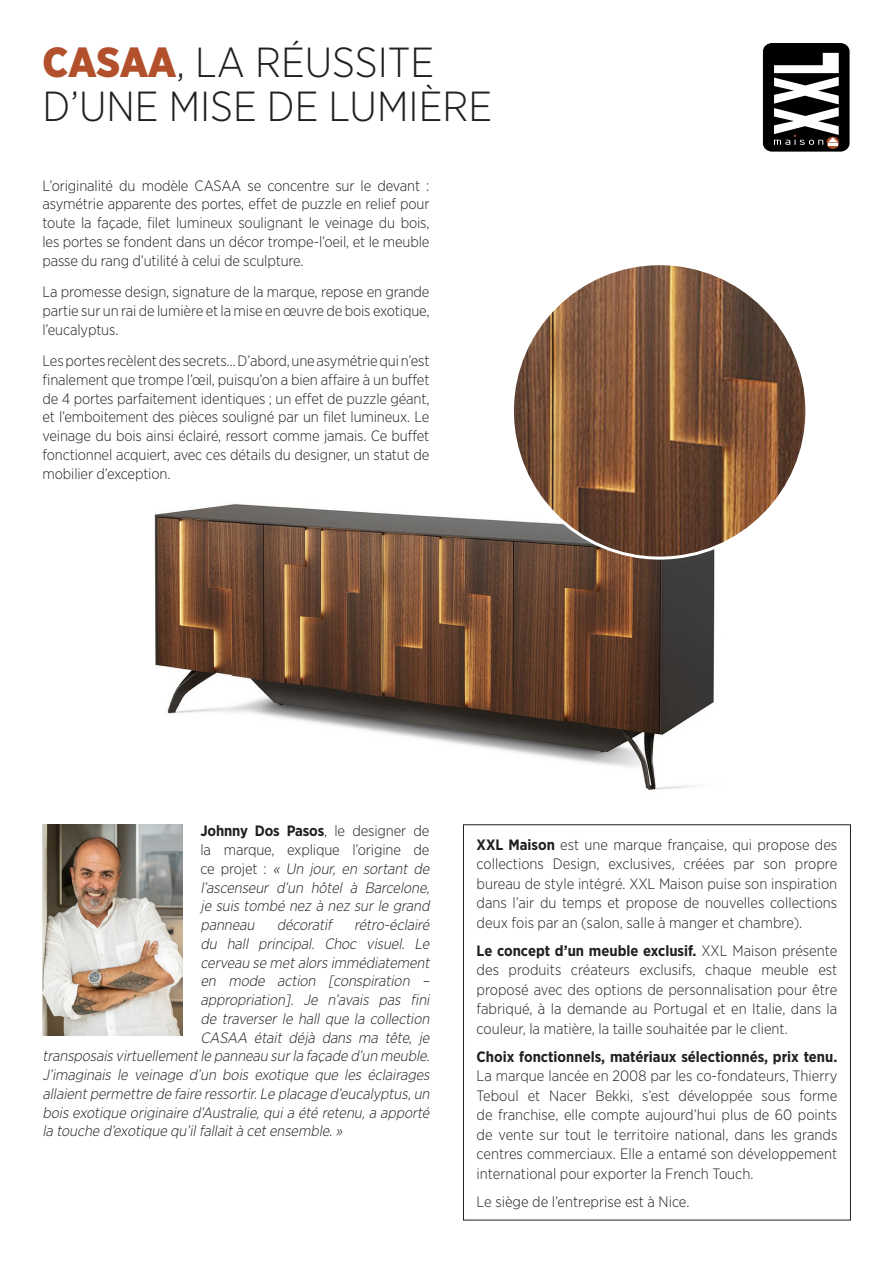
<style>
.page{position:relative;width:893px;height:1263px;background:#fff}
.page>*{position:absolute;margin:0;border:0;box-sizing:border-box;transform-origin:0 0}
.t1{font:300 42px/43.5px "Gotham Narrow";color:#231f20}
.t2{font:300 15px/19.5px "Gotham Narrow";letter-spacing:-.01em;color:#231f20;text-align:justify}
.t3{font:italic 300 15px/18.8px "Gotham Narrow";color:#231f20}
.s1{font-weight:900;color:#b1502a}
.s2{font-weight:700;font-style:normal}
.s3{font-style:normal}
.s4{font-weight:700}
</style>
<div class="page">
<img style="left:154px;top:503px;width:561px;height:287px">
<div style="left:463px;top:824px;width:388px;height:396px;border:1px solid #231f20"></div>
<svg style="left:762px;top:42px;width:88px;height:110px"></svg>
<div style="left:763px;top:43px;width:86px;height:109px;background:#000001;border-radius:9px"></div>
<svg style="left:774px;top:53px;width:65px;height:96px"></svg>
<img style="left:43px;top:824px;width:140px;height:211px">
<img style="left:512px;top:264px;width:295px;height:294px;border-radius:147px">
<p class="t1" style="left:43px;top:40px;width:451px"><span class="s1">CASAA</span>, LA RÉUSSITE<br>D’UNE MISE DE LUMIÈRE</p>
<p class="t2" style="left:43px;top:176px;width:388px;line-height:18.8px">L’originalité du modèle CASAA se concentre sur le devant : asymétrie apparente des portes, effet de puzzle en relief pour toute la façade, filet lumineux soulignant le veinage du bois, les portes se fondent dans un décor trompe-l’oeil, et le meuble passe du rang d’utilité à celui de sculpture.</p>
<p class="t2" style="left:43px;top:282px;width:389px;line-height:18.8px">La promesse design, signature de la marque, repose en grande partie sur un rai de lumière et la mise en œuvre de bois exotique, l’eucalyptus.</p>
<p class="t2" style="left:43px;top:351px;width:388px;line-height:18.8px">Les portes recèlent des secrets… D’abord, une asymétrie qui n’est finalement que trompe l’œil, puisqu’on a bien affaire à un buffet de 4 portes parfaitement identiques ; un effet de puzzle géant, et l’emboitement des pièces souligné par un filet lumineux. Le veinage du bois ainsi éclairé, ressort comme jamais. Ce buffet fonctionnel acquiert, avec ces détails du designer, un statut de mobilier d’exception.</p>
<p class="t3" style="left:200px;top:821px;width:234px"><span class="s2">Johnny Dos Pasos</span><span class="s3">, le designer de la marque, explique l’origine de c e p roj e t :</span> « Un jour, en sortant de l’ascenseur d’un hôtel à Barcelone, je suis tombé nez à nez sur le grand panneau</p>
<p class="t3" style="left:277px;top:915px;width:60px">décoratif</p>
<p class="t3" style="left:354px;top:915px;width:80px">rétro-éclairé</p>
<p class="t3" style="left:200px;top:934px;width:234px">du hall principal. Choc visuel. Le</p>
<p class="t3" style="left:200px;top:953px;width:234px">cerveau se metalors immédiatement</p>
<p class="t3" style="left:200px;top:971px;width:234px">en mode action [conspiration –</p>
<p class="t3" style="left:200px;top:990px;width:234px">appropriation]. Je n’avais pas fini</p>
<p class="t3" style="left:200px;top:1009px;width:234px">de traverser le hall que la collection</p>
<p class="t3" style="left:200px;top:1028px;width:234px">CASAA était déj à dans ma tête, j e</p>
<p class="t3" style="left:43px;top:1046px;width:392px">transposais virtuellementle panneau surla façade d’un meuble.</p>
<p class="t3" style="left:43px;top:1065px;width:392px">J’imaginais le veinage d’un bois exotique que les éclairages</p>
<p class="t3" style="left:43px;top:1084px;width:392px">allaientpermettre de faire ressortir.Le placage d’eucalyptus,un</p>
<p class="t3" style="left:43px;top:1103px;width:392px">bois exotique originaire d’Australie,quia été retenu,a apporté</p>
<p class="t3" style="left:43px;top:1121px;width:304px">la touche d’exotique qu’ilfallaità cetensemble.»</p>
<p class="t2" style="left:477px;top:834px;width:362px"><span class="s4">XXL Maison</span> est une marque française, qui propose des collections Design, exclusives, créées par son propre bureau de style intégré. XXL Maison puise son inspiration dans l’air du temps et propose de nouvelles collections deux fois par an (salon, salle à manger et chambre).</p>
<p class="t2" style="left:477px;top:940px;width:362px"><span class="s4">Le concept d’un meuble exclusif.</span> XXL Maison présente des produits créateurs exclusifs, chaque meuble est proposé avec des options de personnalisation pour être fabriqué, à la demande au Portugal et en Italie, dans la couleur, la matière, la taille souhaitée par le client.</p>
<p class="t2" style="left:477px;top:1046px;width:362px"><span class="s4">Choix fonctionnels, matériaux sélectionnés, prix tenu.<br></span>La marque lancée en 2008 par les co-fondateurs, Thierry Teboul et Nacer Bekki, s’est développée sous forme de franchise, elle compte aujourd’hui plus de 60 points de vente sur tout le territoire national, dans les grands centres commerciaux. Elle a entamé son développement international pour exporter la French Touch.</p>
<p class="t2" style="left:477px;top:1191px;width:214px">Le siège de l’entreprise est à Nice.</p>
</div>
